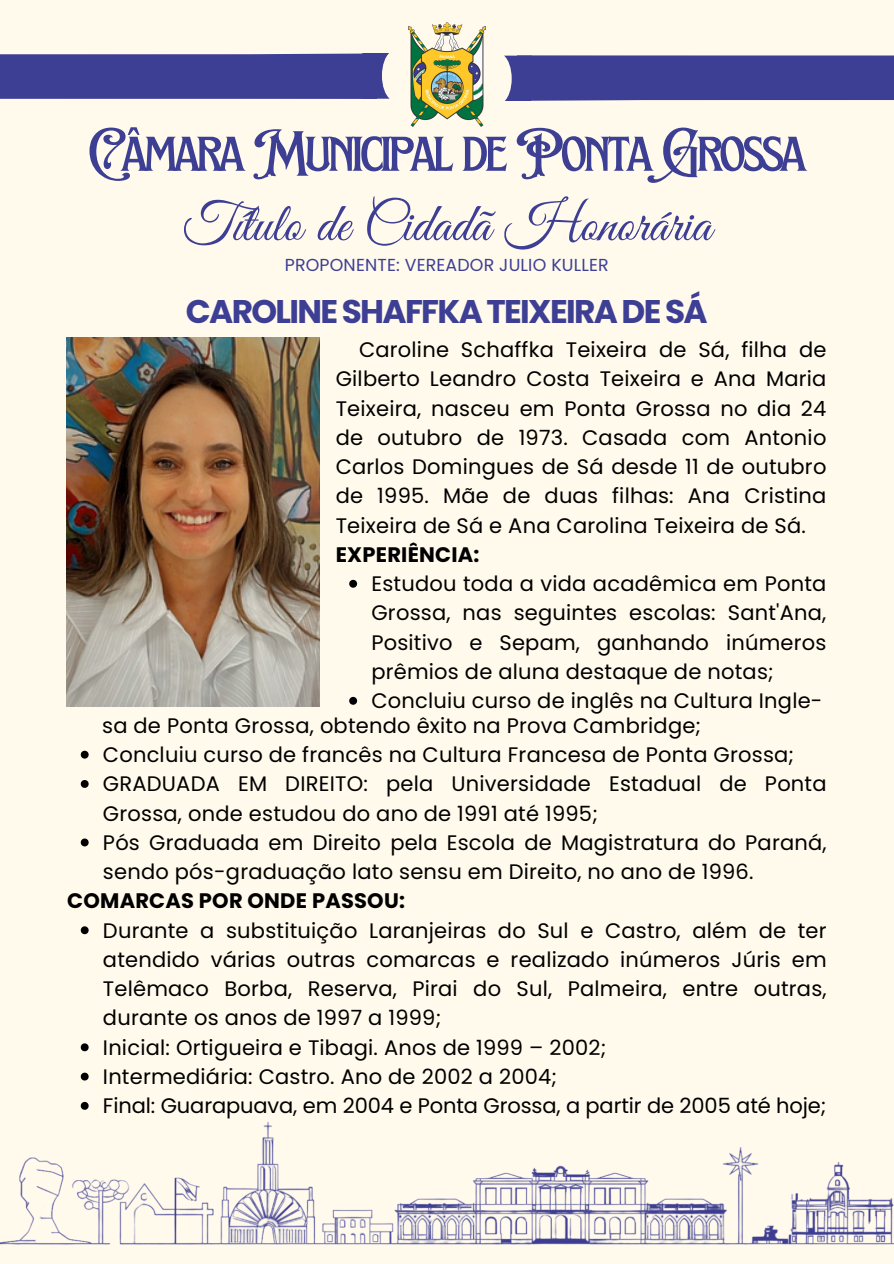
<style>
.page{position:relative;width:894px;height:1264px;background:#fff}
.page>*{position:absolute;margin:0;border:0;box-sizing:border-box;transform-origin:0 0}
.t1{font:59.7px "EFCO Brookshire";letter-spacing:-.06em;color:#3d3f94}
.t2{font:54.6px "Great Vibes";color:#3d3f94}
.t3{font:700 32.7px "Poppins";letter-spacing:-.05em;color:#3d3f94}
.t4{font:21px/29.2px "Poppins";letter-spacing:.01em;color:#000}
.t5{font:700 21px "Poppins";letter-spacing:.01em;color:#000}
.t6{font:17.4px "Poppins";letter-spacing:.01em;color:#3d3f94}
.s1{font-weight:700}
</style>
<div class="page">
<div style="left:0;top:0;width:893px;height:1263px;background:#fffaec"></div>
<img style="left:0;top:1122px;width:893px;height:123px">
<img style="left:408px;top:23px;width:77px;height:103px">
<svg style="left:0;top:53px;width:389px;height:46px"></svg>
<div style="left:504px;top:55px;width:389px;height:46px;background:#3d3f94"></div>
<img style="left:67px;top:338px;width:252px;height:368px">
<svg style="left:349px;top:580px;width:8px;height:7px"></svg>
<svg style="left:349px;top:697px;width:8px;height:7px"></svg>
<svg style="left:81px;top:750px;width:8px;height:8px"></svg>
<svg style="left:81px;top:780px;width:8px;height:7px"></svg>
<svg style="left:81px;top:838px;width:8px;height:8px"></svg>
<svg style="left:81px;top:926px;width:8px;height:8px"></svg>
<svg style="left:81px;top:1043px;width:8px;height:8px"></svg>
<svg style="left:81px;top:1072px;width:8px;height:8px"></svg>
<svg style="left:81px;top:1101px;width:8px;height:8px"></svg>
<p class="t1" style="left:87px;top:116px;width:719px">Câmara Municipal de PontaGrossa</p>
<p class="t2" style="left:182px;top:194px;width:530px">Título de Cidadã Honorária</p>
<h3 class="t6" style="left:285px;top:252px;width:325px">PROPONENTE: VEREADOR JULIO KULLER</h3>
<p class="t3" style="left:186px;top:288px;width:523px">CAROLINE SHAFFKA TEIXEIRA DE SÁ</p>
<p class="t4" style="left:335px;top:335px;width:492px;text-indent:23px">Caroline Schaffka Teixeira de Sá, filha de Gilberto Leandro Costa Teixeira e Ana Maria Teixeira, nasceu em Ponta Grossa no dia 24 de outubro de 1973. Casada com Antonio Carlos Domingues de Sá desde 11 de outubro de 1995. Mãe de duas filhas: Ana Cristina Teixeira de Sá e Ana Carolina Teixeira de Sá.<br><span class="s1">EXPERIÊNCIA:</span></p>
<p class="t4" style="left:371px;top:569px;width:456px;text-align:justify">Estudou toda a vida acadêmica em Ponta Grossa, nas seguintes escolas: Sant'Ana, Positivo e Sepam, ganhando inúmeros prêmios de aluna destaque de notas;</p>
<h1 class="t4" style="left:371px;top:686px;width:452px">Concluiu curso de inglês na Cultura Ingle-</h1>
<h1 class="t4" style="left:102px;top:710px;width:600px">sa de Ponta Grossa, obtendo êxito na Prova Cambridge;</h1>
<p class="t4" style="left:103px;top:740px;width:692px">Concluiu curso de francês na Cultura Francesa de Ponta Grossa;</p>
<h2 class="t4" style="left:103px;top:769px;width:725px">GRADUADA EM DIREITO: pela Universidade Estadual de Ponta<br>Grossa, onde estudou do ano de 1991 até 1995;</h2>
<p class="t4" style="left:103px;top:827px;width:725px">Pós Graduada em Direito pela Escola de Magistratura do Paraná, sendo pós-graduação lato sensu em Direito, no ano de 1996.</p>
<h4 class="t5" style="left:67px;top:886px;width:339px">COMARCAS POR ONDE PASSOU:</h4>
<p class="t4" style="left:103px;top:915px;width:725px;text-align:justify">Durante a substituição Laranjeiras do Sul e Castro, além de ter atendido várias outras comarcas e realizado inúmeros Júris em Telêmaco Borba, Reserva, Pirai do Sul, Palmeira, entre outras, durante os anos de 1997 a 1999;</p>
<p class="t4" style="left:103px;top:1032px;width:505px">Inicial: Ortigueira e Tibagi. Anos de 1999 – 2002;</p>
<h4 class="t4" style="left:103px;top:1061px;width:455px">Intermediária: Castro. Ano de 2002 a 2004;</h4>
<p class="t4" style="left:103px;top:1091px;width:724px">Final: Guarapuava, em 2004 e Ponta Grossa, a partir de 2005 até hoje;</p>
</div>
